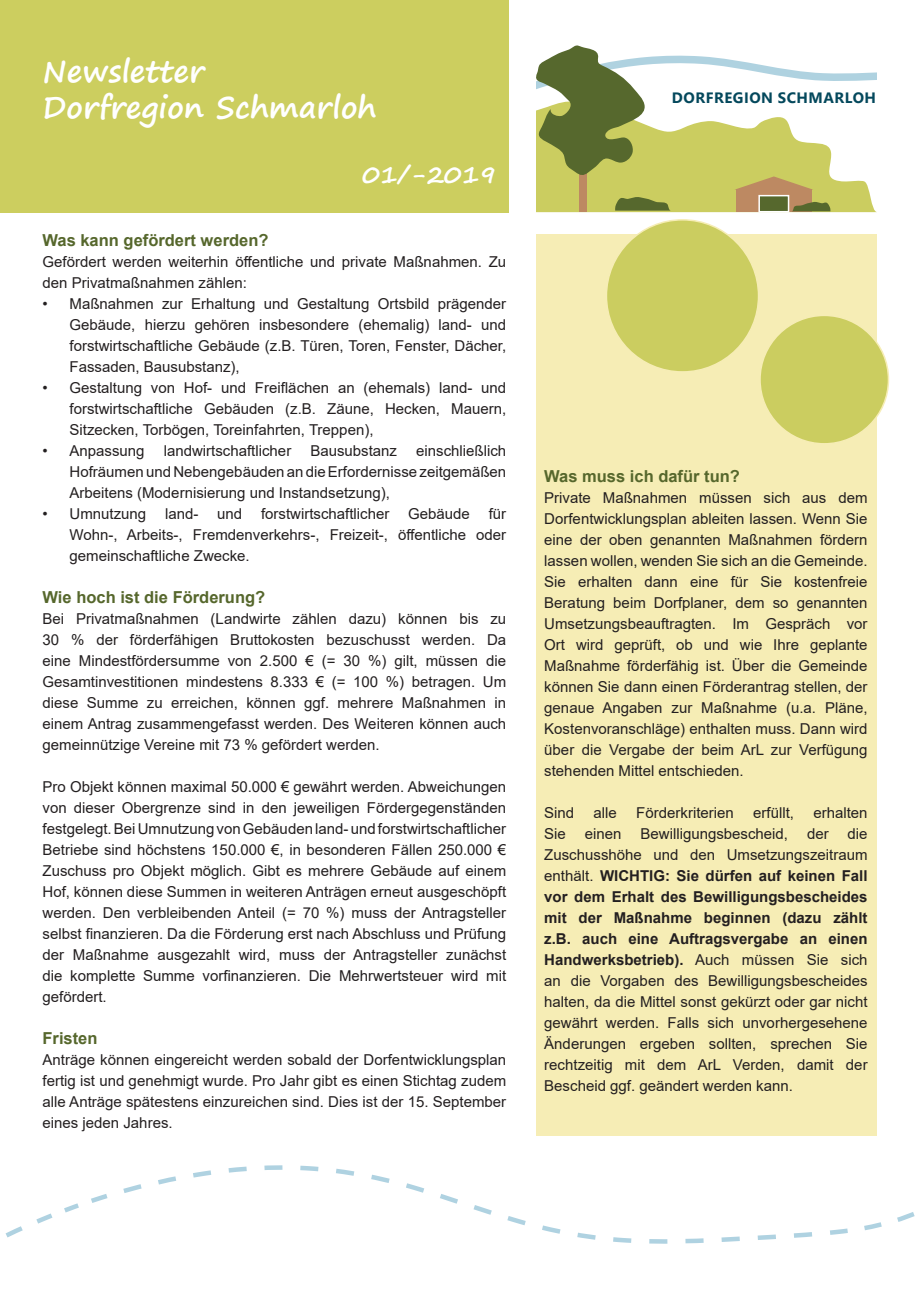
<style>
.page{position:relative;width:919px;height:1289px;background:#fff}
.page>*{position:absolute;margin:0;border:0;box-sizing:border-box;transform-origin:0 0}
.Titel{font:700 30px "Segoe Print";color:#fff}
.Titel-2{font:700 24px "Segoe Print";color:#fff}
.Überschrift_Text{font:700 16.5px "Arial";color:#56672c}
.Fließtext{font:15px/21px "Arial";color:#231f20;text-align:justify}
.t1{font:700 15px "Segoe UI";letter-spacing:.035em;color:#04485c}
.s1{font-weight:700}
</style>
<div class="page">
<div style="left:536px;top:234px;width:340px;height:901px;background:#f6edb5"></div>
<div style="left:606px;top:220px;width:152px;height:152px;background:#cbcd60;border-radius:50%"></div>
<div style="left:760px;top:315px;width:128px;height:129px;background:#cbcd60;border-radius:50%"></div>
<svg style="left:5px;top:1115px;width:910px;height:129px"></svg>
<svg style="left:536px;top:45px;width:340px;height:167px"></svg>
<div style="left:0;top:0;width:508px;height:212px;background:#ccce5f"></div>
<p class="Titel" style="left:43px;top:44px;width:163px">Newsletter</p>
<p class="Titel" style="left:43px;top:80px;width:335px">Dorfregion Schmarloh</p>
<p class="Titel-2" style="left:362px;top:152px;width:136px">01/-2019</p>
<p class="Überschrift_Text" style="left:43px;top:228px;width:227px">Was kann gefördert werden?</p>
<p class="Fließtext" style="left:43px;top:251px;width:465px">Gefördert werden weiterhin öffentliche und private Maßnahmen. Zu den Privatmaßnahmen zählen:</p>
<p class="Fließtext" style="left:70px;top:293px;width:438px;text-indent:-27px">• Maßnahmen zur Erhaltung und Gestaltung Ortsbild prägender Gebäude, hierzu gehören insbesondere (ehemalig) land- und forstwirtschaftliche Gebäude (z.B. Türen, Toren, Fenster, Dächer, Fassaden, Bausubstanz),</p>
<p class="Fließtext" style="left:70px;top:377px;width:438px;text-indent:-27px">• Gestaltung von Hof- und Freiflächen an (ehemals) land- und forstwirtschaftliche Gebäuden (z.B. Zäune, Hecken, Mauern, Sitzecken, Torbögen, Toreinfahrten, Treppen),</p>
<p class="Fließtext" style="left:43px;top:440px;width:104px">• Anpassung</p>
<p class="Fließtext" style="left:164px;top:440px;width:129px">landwirtschaftlicher</p>
<p class="Fließtext" style="left:310px;top:440px;width:88px">Bausubstanz</p>
<p class="Fließtext" style="left:70px;top:440px;width:438px;text-indent:346px">einschließlich Hofräumen und Nebengebäuden an die Erfordernisse zeitgemäßen Arbeitens (Modernisierung und Instandsetzung),</p>
<p class="Fließtext" style="left:43px;top:503px;width:105px">• Umnutzung</p>
<p class="Fließtext" style="left:165px;top:503px;width:35px">land-</p>
<p class="Fließtext" style="left:217px;top:503px;width:27px">und</p>
<p class="Fließtext" style="left:261px;top:503px;width:130px">forstwirtschaftlicher</p>
<p class="Fließtext" style="left:408px;top:503px;width:63px">Gebäude</p>
<p class="Fließtext" style="left:70px;top:503px;width:438px;text-indent:419px">für Wohn-, Arbeits-, Fremdenverkehrs-, Freizeit-, öffentliche oder gemeinschaftliche Zwecke.</p>
<p class="Überschrift_Text" style="left:43px;top:585px;width:224px">Wie hoch ist die Förderung?</p>
<p class="Fließtext" style="left:43px;top:608px;width:465px">Bei Privatmaßnahmen (Landwirte zählen dazu) können bis zu 30 % der förderfähigen Bruttokosten bezuschusst werden. Da eine Mindestfördersumme von 2.500 € (= 30 %) gilt, müssen die Gesamtinvestitionen mindestens 8.333 € (= 100 %) betragen. Um diese Summe zu erreichen, können ggf. mehrere Maßnahmen in einem Antrag zusammengefasst werden. Des Weiteren können auch gemeinnützige Vereine mit 73 % gefördert werden.</p>
<p class="Fließtext" style="left:43px;top:776px;width:465px">Pro Objekt können maximal 50.000 € gewährt werden. Abweichungen von dieser Obergrenze sind in den jeweiligen Fördergegenständen festgelegt. Bei Umnutzung von Gebäuden land- und forstwirtschaftlicher Betriebe sind höchstens 150.000 €, in besonderen Fällen 250.000 € Zuschuss pro Objekt möglich. Gibt es mehrere Gebäude auf einem Hof, können diese Summen in weiteren Anträgen erneut ausgeschöpft werden. Den verbleibenden Anteil (= 70 %) muss der Antragsteller selbst finanzieren. Da die Förderung erst nach Abschluss und Prüfung der Maßnahme ausgezahlt wird, muss der Antragsteller zunächst die komplette Summe vorfinanzieren. Die Mehrwertsteuer wird mit gefördert.</p>
<p class="Überschrift_Text" style="left:43px;top:1026px;width:57px">Fristen</p>
<p class="Fließtext" style="left:43px;top:1049px;width:465px">Anträge können eingereicht werden sobald der Dorfentwicklungsplan fertig ist und genehmigt wurde. Pro Jahr gibt es einen Stichtag zudem alle Anträge spätestens einzureichen sind. Dies ist der 15. September eines jeden Jahres.</p>
<p class="t1" style="left:671px;top:83px;width:206px">DORFREGION SCHMARLOH</p>
<p class="Überschrift_Text" style="left:544px;top:464px;width:197px">Was muss ich dafür tun?</p>
<p class="Fließtext" style="left:544px;top:487px;width:325px">Private Maßnahmen müssen sich aus dem Dorfentwicklungsplan ableiten lassen. Wenn Sie eine der oben genannten Maßnahmen fördern lassen wollen, wenden Sie sich an die Gemeinde.<br>Sie erhalten dann eine für Sie kostenfreie Beratung beim Dorfplaner, dem so genannten Umsetzungsbeauftragten. Im Gespräch vor Ort wird geprüft, ob und wie Ihre geplante Maßnahme förderfähig ist. Über die Gemeinde können Sie dann einen Förderantrag stellen, der genaue Angaben zur Maßnahme (u.a. Pläne, Kostenvoranschläge) enthalten muss. Dann wird über die Vergabe der beim ArL zur Verfügung stehenden Mittel entschieden.</p>
<p class="Fließtext" style="left:544px;top:802px;width:32px">Sind</p>
<p class="Fließtext" style="left:593px;top:802px;width:25px">alle</p>
<p class="Fließtext" style="left:636px;top:802px;width:99px">Förderkriterien</p>
<p class="Fließtext" style="left:753px;top:802px;width:42px">erfüllt,</p>
<p class="Fließtext" style="left:813px;top:802px;width:56px">erhalten</p>
<p class="Fließtext" style="left:544px;top:823px;width:23px">Sie</p>
<p class="Fließtext" style="left:585px;top:823px;width:38px">einen</p>
<p class="Fließtext" style="left:640px;top:823px;width:149px">Bewilligungsbescheid,</p>
<p class="Fließtext" style="left:807px;top:823px;width:23px">der</p>
<p class="Fließtext" style="left:544px;top:823px;width:325px;text-indent:303px">die Zuschusshöhe und den Umsetzungszeitraum enthält. <span class="s1">WICHTIG: Sie dürfen auf keinen Fall vor dem Erhalt des Bewilligungsbescheides mit der Maßnahme beginnen (dazu zählt z.B. auch eine Auftragsvergabe an einen Handwerksbetrieb).</span> Auch müssen Sie sich an die Vorgaben des Bewilligungsbescheides halten, da die Mittel sonst gekürzt oder gar nicht gewährt werden. Falls sich unvorhergesehene Änderungen ergeben sollten, sprechen Sie rechtzeitig mit dem ArL Verden, damit der Bescheid ggf. geändert werden kann.</p>
</div>
